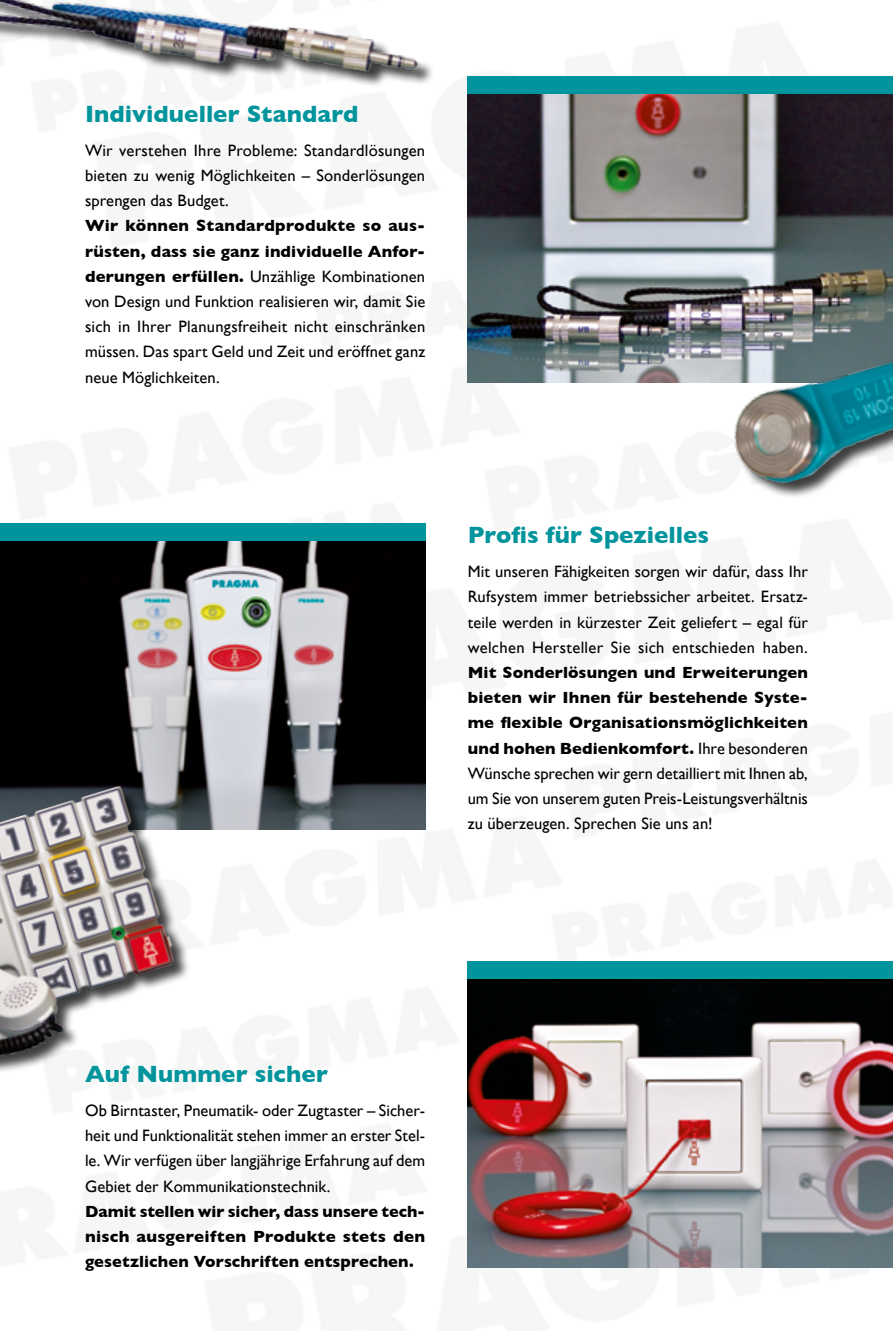
<style>
.page{position:relative;width:893px;height:1331px;background:#fff}
.page>*{position:absolute;margin:0;border:0;box-sizing:border-box;transform-origin:0 0}
.t1{font:700 24px "Gill Sans";letter-spacing:.005em;color:#00949d}
.t2{font:16.5px/25.2px "Gill Sans";letter-spacing:.005em;color:#000;text-align:justify}
.t3{font:700 16.5px/25.2px "Gill Sans";letter-spacing:.01em;color:#000;text-align:justify}
.s1{font-weight:700}
</style>
<div class="page">
<img style="left:468px;top:978px;width:425px;height:289px">
<div style="left:0;top:0;width:435px;height:88px;background:#000;opacity:.75"></div>
<img style="left:0;top:0;width:423px;height:88px">
<img style="left:468px;top:94px;width:425px;height:289px">
<div style="left:468px;top:77px;width:425px;height:17px;background:#00949d"></div>
<div style="left:468px;top:961px;width:425px;height:17px;background:#00949d"></div>
<img style="left:717px;top:351px;width:176px;height:145px">
<img style="left:0;top:540px;width:425px;height:289px">
<div style="left:0;top:523px;width:425px;height:17px;background:#00949d"></div>
<div style="left:0;top:787px;width:191px;height:291px;background:#000;opacity:.75"></div>
<img style="left:0;top:782px;width:198px;height:280px">
<h1 class="t1" style="left:85px;top:100px;width:275px">Individueller Standard</h1>
<p class="t2" style="left:85px;top:138px;width:342px">Wir verstehen Ihre Probleme: Standardlösungen bieten zu wenig Möglichkeiten – Sonderlösungen sprengen das Budget.</p>
<p class="t2" style="left:85px;top:213px;width:342px"><span class="s1">Wir können Standardprodukte so aus&shy;rüsten, dass sie ganz individuelle Anfor&shy;derungen erfüllen.</span> Unzählige Kombinationen von Design und Funktion realisieren wir, damit Sie sich in Ihrer Planungsfreiheit nicht einschränken müssen. Das spart Geld und Zeit und eröffnet ganz neue Möglichkeiten.</p>
<h1 class="t1" style="left:468px;top:521px;width:243px">Profis für Spezielles</h1>
<p class="t2" style="left:468px;top:559px;width:342px">Mit unseren Fähigkeiten sorgen wir dafür, dass Ihr Rufsystem immer betriebssicher arbeitet. Ersatz&shy;teile werden in kürzester Zeit geliefert – egal für welchen Hersteller Sie sich entschieden haben.</p>
<p class="t2" style="left:468px;top:660px;width:342px"><span class="s1">Mit Sonderlösungen und Erweiterungen bieten wir Ihnen für bestehende Syste&shy;me flexible Organisationsmöglichkeiten und hohen Bedienkomfort.</span> Ihre besonderen Wünsche sprechen wir gern detailliert mit Ihnen ab, um Sie von unserem guten Preis-Leistungsverhältnis zu überzeugen. Sprechen Sie uns an!</p>
<h1 class="t1" style="left:85px;top:1060px;width:244px">Auf Nummer sicher</h1>
<p class="t2" style="left:85px;top:1098px;width:342px">Ob Birntaster, Pneumatik- oder Zugtaster – Sicher&shy;heit und Funktionalität stehen immer an erster Stel&shy;le. Wir verfügen über langjährige Erfahrung auf dem Gebiet der Kommunikationstechnik.</p>
<p class="t3" style="left:85px;top:1198px;width:342px">Damit stellen wir sicher, dass unsere tech&shy;nisch ausgereiften Produkte stets den gesetzlichen Vorschriften entsprechen.</p>
</div>
